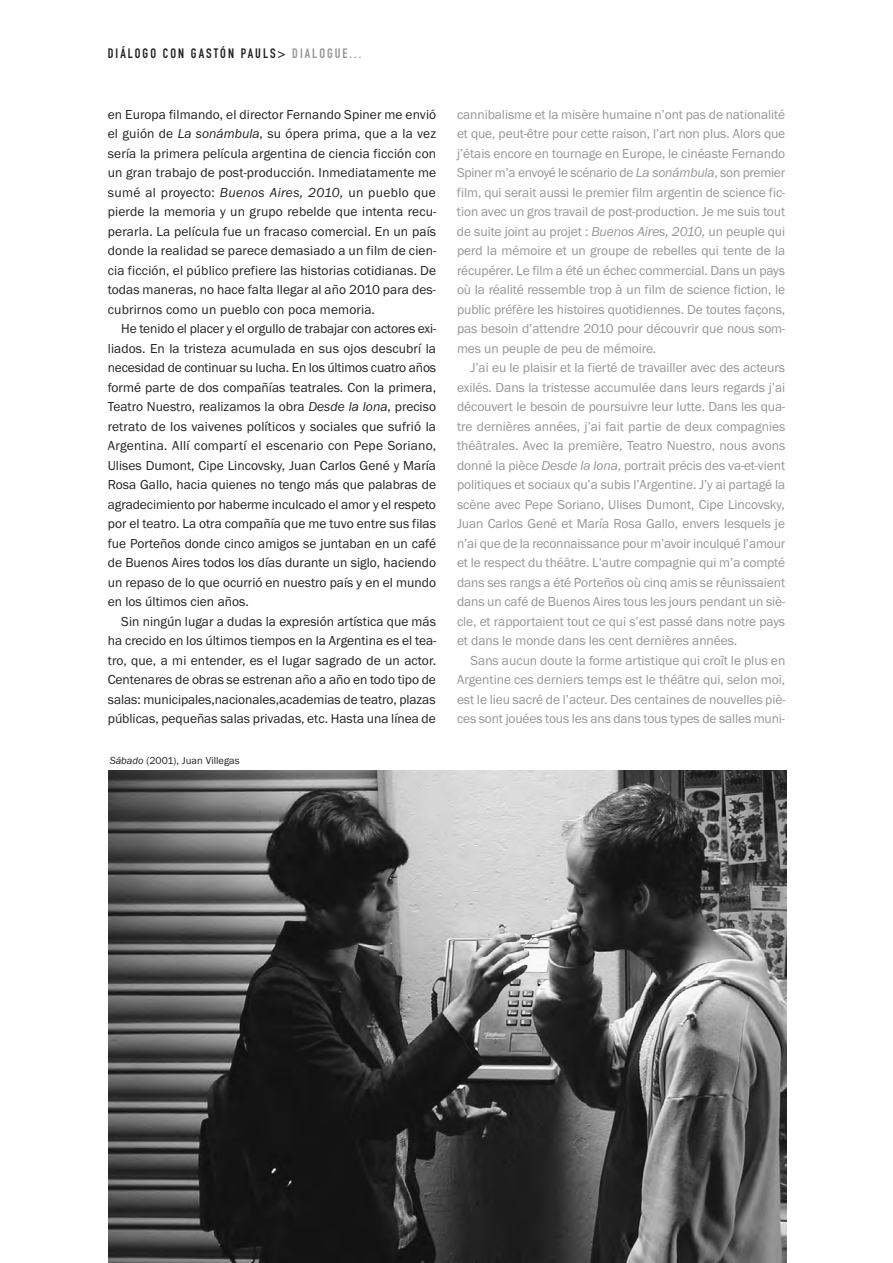
<style>
.page{position:relative;width:893px;height:1263px;background:#fff}
.page>*{position:absolute;margin:0;border:0;box-sizing:border-box;transform-origin:0 0}
.t1{font:13.5px "Franklin Gothic";letter-spacing:-.005em;color:#939598}
.t2{font:13.5px "Franklin Gothic";color:#231f20}
.t3{font:13.5px "Franklin Gothic";letter-spacing:.025em;color:#231f20}
.t4{font:13.5px "DIN Engschrift Alternate";letter-spacing:.15em;color:#231f20}
.t5{font:10.5px "Franklin Gothic";color:#231f20}
.s1{color:#939598}
.s2{font-style:italic}
</style>
<div class="page">
<img style="left:109px;top:770px;width:678px;height:493px">
<p class="t4" style="left:108px;top:48px;width:255px">DIÁLOGO CON GASTÓN PAULS&gt; <span class="s1">DIALOGUE...</span></p>
<p class="t2" style="left:108px;top:106px;width:330px">en Europa filmando, el director Fernando Spiner me envió</p>
<p class="t2" style="left:108px;top:126px;width:330px">el guión de <span class="s2">La sonámbula</span>, su ópera prima, que a la vez</p>
<p class="t2" style="left:108px;top:145px;width:330px">sería la primera película argentina de ciencia ficción con</p>
<p class="t2" style="left:108px;top:165px;width:330px">un gran trabajo de post-producción. Inmediatamente me</p>
<p class="t3" style="left:108px;top:184px;width:330px">sumé al proyecto: <span class="s2">Buenos Aires, 2010,</span> un pueblo que</p>
<p class="t2" style="left:108px;top:204px;width:330px">pierde la memoria y un grupo rebelde que intenta recu-</p>
<p class="t2" style="left:108px;top:223px;width:330px">perarla. La película fue un fracaso comercial. En un país</p>
<p class="t2" style="left:108px;top:243px;width:330px">donde la realidad se parece demasiado a un film de cien-</p>
<p class="t2" style="left:108px;top:262px;width:330px">cia ficción, el público prefiere las historias cotidianas. De</p>
<p class="t2" style="left:108px;top:282px;width:329px">todas maneras, no hace falta llegar al año 2010 para des-</p>
<p class="t2" style="left:108px;top:301px;width:269px">cubrirnos como un pueblo con poca memoria.</p>
<p class="t2" style="left:121px;top:321px;width:316px">He tenido el placer y el orgullo de trabajar con actores exi-</p>
<p class="t2" style="left:108px;top:340px;width:330px">liados. En la tristeza acumulada en sus ojos descubrí la</p>
<p class="t2" style="left:108px;top:360px;width:330px">necesidad de continuar su lucha. En los últimos cuatro años</p>
<p class="t2" style="left:108px;top:379px;width:330px">formé parte de dos compañías teatrales. Con la primera,</p>
<p class="t2" style="left:108px;top:399px;width:330px">Teatro Nuestro, realizamos la obra <span class="s2">Desde la lona</span>, preciso</p>
<p class="t2" style="left:108px;top:418px;width:330px">retrato de los vaivenes políticos y sociales que sufrió la</p>
<p class="t2" style="left:108px;top:438px;width:330px">Argentina. Allí compartí el escenario con Pepe Soriano,</p>
<p class="t2" style="left:108px;top:457px;width:330px">Ulises Dumont, Cipe Lincovsky, Juan Carlos Gené y María</p>
<p class="t2" style="left:108px;top:477px;width:330px">Rosa Gallo, hacia quienes no tengo más que palabras de</p>
<p class="t2" style="left:108px;top:496px;width:330px">agradecimiento por haberme inculcado el amor y el respeto</p>
<p class="t2" style="left:108px;top:516px;width:330px">por el teatro. La otra compañía que me tuvo entre sus filas</p>
<p class="t2" style="left:108px;top:535px;width:330px">fue Porteños donde cinco amigos se juntaban en un café</p>
<p class="t2" style="left:108px;top:555px;width:330px">de Buenos Aires todos los días durante un siglo, haciendo</p>
<p class="t2" style="left:108px;top:574px;width:330px">un repaso de lo que ocurrió en nuestro país y en el mundo</p>
<p class="t2" style="left:108px;top:594px;width:142px">en los últimos cien años.</p>
<p class="t2" style="left:121px;top:613px;width:316px">Sin ningún lugar a dudas la expresión artística que más</p>
<p class="t2" style="left:108px;top:633px;width:330px">ha crecido en los últimos tiempos en la Argentina es el tea-</p>
<p class="t2" style="left:108px;top:652px;width:330px">tro, que, a mi entender, es el lugar sagrado de un actor.</p>
<p class="t2" style="left:108px;top:672px;width:330px">Centenares de obras se estrenan año a año en todo tipo de</p>
<p class="t2" style="left:108px;top:691px;width:329px">salas: municipales,nacionales,academias de teatro, plazas</p>
<p class="t2" style="left:108px;top:711px;width:330px">públicas, pequeñas salas privadas, etc. Hasta una línea de</p>
<p class="t5" style="left:110px;top:754px;width:131px"><span class="s2">Sábado</span> (2001), Juan Villegas</p>
<p class="t1" style="left:457px;top:106px;width:330px">cannibalisme et la misère humaine n’ont pas de nationalité</p>
<p class="t1" style="left:457px;top:126px;width:330px">et que, peut-être pour cette raison, l’art non plus. Alors que</p>
<p class="t1" style="left:457px;top:145px;width:330px">j’étais encore en tournage en Europe, le cinéaste Fernando</p>
<p class="t1" style="left:457px;top:165px;width:330px">Spiner m’a envoyé le scénario de <span class="s2">La sonámbula</span>, son premier</p>
<p class="t1" style="left:457px;top:184px;width:330px">film, qui serait aussi le premier film argentin de science fic-</p>
<p class="t1" style="left:457px;top:204px;width:330px">tion avec un gros travail de post-production. Je me suis tout</p>
<p class="t1" style="left:457px;top:223px;width:330px">de suite joint au projet : <span class="s2">Buenos Aires, 2010,</span> un peuple qui</p>
<p class="t1" style="left:457px;top:243px;width:330px">perd la mémoire et un groupe de rebelles qui tente de la</p>
<p class="t1" style="left:457px;top:262px;width:330px">récupérer. Le film a été un échec commercial. Dans un pays</p>
<p class="t1" style="left:457px;top:282px;width:330px">où la réalité ressemble trop à un film de science fiction, le</p>
<p class="t1" style="left:457px;top:301px;width:330px">public préfère les histoires quotidiennes. De toutes façons,</p>
<p class="t1" style="left:457px;top:321px;width:330px">pas besoin d’attendre 2010 pour découvrir que nous som-</p>
<p class="t1" style="left:457px;top:340px;width:201px">mes un peuple de peu de mémoire.</p>
<p class="t1" style="left:470px;top:360px;width:316px">J’ai eu le plaisir et la fierté de travailler avec des acteurs</p>
<p class="t1" style="left:457px;top:379px;width:330px">exilés. Dans la tristesse accumulée dans leurs regards j’ai</p>
<p class="t1" style="left:457px;top:399px;width:330px">découvert le besoin de poursuivre leur lutte. Dans les qua-</p>
<p class="t1" style="left:457px;top:418px;width:330px">tre dernières années, j’ai fait partie de deux compagnies</p>
<p class="t1" style="left:457px;top:438px;width:330px">théâtrales. Avec la première, Teatro Nuestro, nous avons</p>
<p class="t1" style="left:457px;top:457px;width:330px">donné la pièce <span class="s2">Desde la lona</span>, portrait précis des va-et-vient</p>
<p class="t1" style="left:457px;top:477px;width:330px">politiques et sociaux qu’a subis l’Argentine. J’y ai partagé la</p>
<p class="t1" style="left:457px;top:496px;width:329px">scène avec Pepe Soriano, Ulises Dumont, Cipe Lincovsky,</p>
<p class="t1" style="left:457px;top:516px;width:329px">Juan Carlos Gené et María Rosa Gallo, envers lesquels je</p>
<p class="t1" style="left:457px;top:535px;width:330px">n’ai que de la reconnaissance pour m’avoir inculqué l’amour</p>
<p class="t1" style="left:457px;top:555px;width:330px">et le respect du théâtre. L’autre compagnie qui m’a compté</p>
<p class="t1" style="left:457px;top:574px;width:330px">dans ses rangs a été Porteños où cinq amis se réunissaient</p>
<p class="t1" style="left:457px;top:594px;width:330px">dans un café de Buenos Aires tous les jours pendant un siè-</p>
<p class="t1" style="left:457px;top:613px;width:330px">cle, et rapportaient tout ce qui s’est passé dans notre pays</p>
<p class="t1" style="left:457px;top:633px;width:282px">et dans le monde dans les cent dernières années.</p>
<p class="t1" style="left:470px;top:652px;width:316px">Sans aucun doute la forme artistique qui croît le plus en</p>
<p class="t1" style="left:457px;top:672px;width:330px">Argentine ces derniers temps est le théâtre qui, selon moi,</p>
<p class="t1" style="left:457px;top:691px;width:330px">est le lieu sacré de l’acteur. Des centaines de nouvelles piè-</p>
<p class="t1" style="left:457px;top:711px;width:329px">ces sont jouées tous les ans dans tous types de salles muni-</p>
</div>
